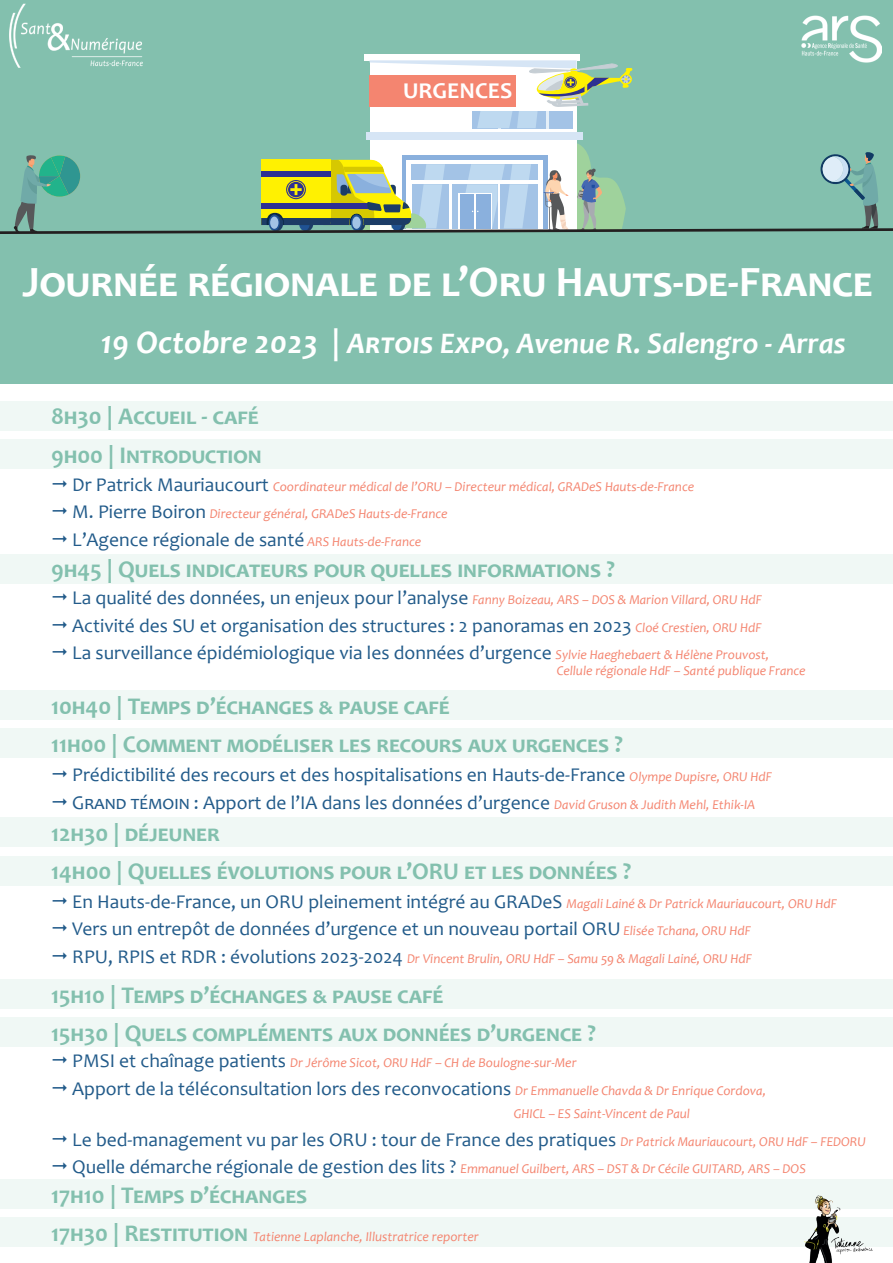
<style>
.page{position:relative;width:893px;height:1263px;background:#fff}
.page>*{position:absolute;margin:0;border:0;box-sizing:border-box;transform-origin:0 0}
.t1{font:700 43.5px "Candara";color:#fff}
.t2{font:italic 700 30px "Candara";color:#fff}
.t3{font:700 24px "Candara";color:#83c0ae}
.t4{font:700 22.8px "Candara";color:#fff}
.t5{font:19.5px "Candara";color:#225b8a}
.t6{font:italic 13.5px "Candara";color:#f48570}
.s1{font-size:33px}
.s2{font-style:normal;font-size:19.5px;color:#225b8a}
.s3{font-style:italic;font-size:13.5px;color:#f48570}
.s4{font-weight:700;font-style:normal;font-size:24px;color:#83c0ae}
</style>
<div class="page">
<div style="left:0;top:401px;width:893px;height:30px;background:#f0f8f5"></div>
<div style="left:0;top:554px;width:893px;height:30px;background:#f0f8f5"></div>
<div style="left:0;top:728px;width:893px;height:30px;background:#f0f8f5"></div>
<div style="left:0;top:856px;width:893px;height:29px;background:#f0f8f5"></div>
<div style="left:0;top:690px;width:893px;height:30px;background:#f0f8f5"></div>
<div style="left:0;top:817px;width:893px;height:30px;background:#f0f8f5"></div>
<div style="left:0;top:1017px;width:893px;height:30px;background:#f0f8f5"></div>
<div style="left:0;top:1179px;width:893px;height:30px;background:#f0f8f5"></div>
<div style="left:0;top:1217px;width:893px;height:30px;background:#f0f8f5"></div>
<div style="left:0;top:439px;width:893px;height:30px;background:#f0f8f5"></div>
<div style="left:0;top:979px;width:893px;height:30px;background:#f0f8f5"></div>
<div style="left:0;top:0;width:893px;height:384px;background:#83c0ae"></div>
<div style="left:370px;top:60px;width:206px;height:170px;background:#fff"></div>
<div style="left:364px;top:54px;width:216px;height:6px;background:#fff"></div>
<div style="left:366px;top:132px;width:217px;height:8px;background:#d6e5f5"></div>
<svg style="left:370px;top:60px;width:263px;height:68px"></svg>
<img style="left:9px;top:3px;width:134px;height:65px">
<img style="left:801px;top:15px;width:81px;height:48px">
<svg style="left:0;top:143px;width:893px;height:91px"></svg>
<img style="left:804px;top:1195px;width:69px;height:68px">
<p class="t4" style="left:403px;top:77px;width:111px">URGENCES</p>
<p class="t1" style="left:23px;top:254px;width:852px">Journée régionale de l’Oru Hauts-de-France</p>
<p class="t2" style="left:100px;top:325px;width:747px"><span class="s1">19 Octobre 2023 |</span> Artois Expo, Avenue R. Salengro - Arras</p>
<p class="t3" style="left:51px;top:401px;width:209px">8h30 | Accueil - café</p>
<p class="t3" style="left:51px;top:440px;width:212px">9h00 | Introduction</p>
<p class="t6" style="left:72px;top:478px;width:623px"><span class="s2">Dr Patrick Mauriaucourt</span> Coordinateur médical de l’ORU – Directeur médical, GRADeS Hauts-de-France</p>
<p class="t6" style="left:72px;top:506px;width:377px"><span class="s2">M. Pierre Boiron</span> Directeur général, GRADeS Hauts-de-France</p>
<p class="t5" style="left:72px;top:527px;width:350px">L’Agence régionale de santé <span class="s3">ARS Hauts-de-France</span></p>
<p class="t3" style="left:51px;top:555px;width:565px">9h45 | Quels indicateurs pour quelles informations ?</p>
<p class="t5" style="left:72px;top:585px;width:691px">La qualité des données, un enjeux pour l’analyse <span class="s3">Fanny Boizeau, ARS – DOS &amp; Marion Villard, ORU HdF</span></p>
<p class="t5" style="left:72px;top:613px;width:691px">Activité des SU et organisation des structures : 2 panoramas en 2023 <span class="s3">Cloé Crestien, ORU HdF</span></p>
<p class="t5" style="left:72px;top:641px;width:698px">La surveillance épidémiologique via les données d’urgence <span class="s3">Sylvie Haeghebaert &amp; Hélène Prouvost,</span></p>
<p class="t6" style="left:557px;top:662px;width:250px">Cellule régionale HdF – Santé publique France</p>
<p class="t3" style="left:51px;top:691px;width:400px">10h40 | Temps d’échanges &amp; pause café</p>
<p class="t3" style="left:51px;top:729px;width:573px">11h00 | Comment modéliser les recours aux urgences ?</p>
<p class="t5" style="left:72px;top:762px;width:701px">Prédictibilité des recours et des hospitalisations en Hauts-de-France <span class="s3">Olympe Dupisre, ORU HdF</span></p>
<p class="t5" style="left:72px;top:790px;width:685px">Grand témoin : Apport de l’IA dans les données d’urgence <span class="s3">David Gruson &amp; Judith Mehl, Ethik-IA</span></p>
<p class="t3" style="left:51px;top:818px;width:170px">12h30 | déjeuner</p>
<p class="t3" style="left:51px;top:856px;width:582px">14h00 | Quelles évolutions pour l’ORU et les données ?</p>
<p class="t5" style="left:72px;top:889px;width:766px">En Hauts-de-France, un ORU pleinement intégré au GRADeS <span class="s3">Magali Lainé &amp; Dr Patrick Mauriaucourt, ORU HdF</span></p>
<p class="t5" style="left:72px;top:916px;width:680px">Vers un entrepôt de données d’urgence et un nouveau portail ORU <span class="s3">Elisée Tchana, ORU HdF</span></p>
<p class="t6" style="left:72px;top:950px;width:681px"><span class="s2">RPU, RPIS et RDR : évolutions 2023-2024</span> Dr Vincent Brulin, ORU HdF – Samu 59 &amp; Magali Lainé, ORU HdF</p>
<p class="t3" style="left:51px;top:980px;width:394px">15h10 | Temps d’échanges &amp; pause café</p>
<p class="t3" style="left:51px;top:1018px;width:546px">15h30 | Quels compléments aux données d’urgence ?</p>
<p class="t6" style="left:72px;top:1054px;width:506px"><span class="s2">PMSI et chaînage patients</span> Dr Jérôme Sicot, ORU HdF – CH de Boulogne-sur-Mer</p>
<p class="t5" style="left:72px;top:1076px;width:695px">Apport de la téléconsultation lors des reconvocations <span class="s3">Dr Emmanuelle Chavda &amp; Dr Enrique Cordova,</span></p>
<p class="t6" style="left:514px;top:1105px;width:178px">GHICL – ES Saint-Vincent de Paul</p>
<p class="t5" style="left:72px;top:1127px;width:795px">Le bed-management vu par les ORU : tour de France des pratiques <span class="s3">Dr Patrick Mauriaucourt, ORU HdF – FEDORU</span></p>
<p class="t6" style="left:72px;top:1160px;width:735px"><span class="s2">Quelle démarche régionale de gestion des lits ?</span> Emmanuel Guilbert, ARS – DST &amp; Dr Cécile GUITARD, ARS – DOS</p>
<p class="t3" style="left:51px;top:1180px;width:258px">17h10 | Temps d’échanges</p>
<p class="t6" style="left:51px;top:1228px;width:429px"><span class="s4">17h30 | Restitution</span> Tatienne Laplanche, Illustratrice reporter</p>
</div>
